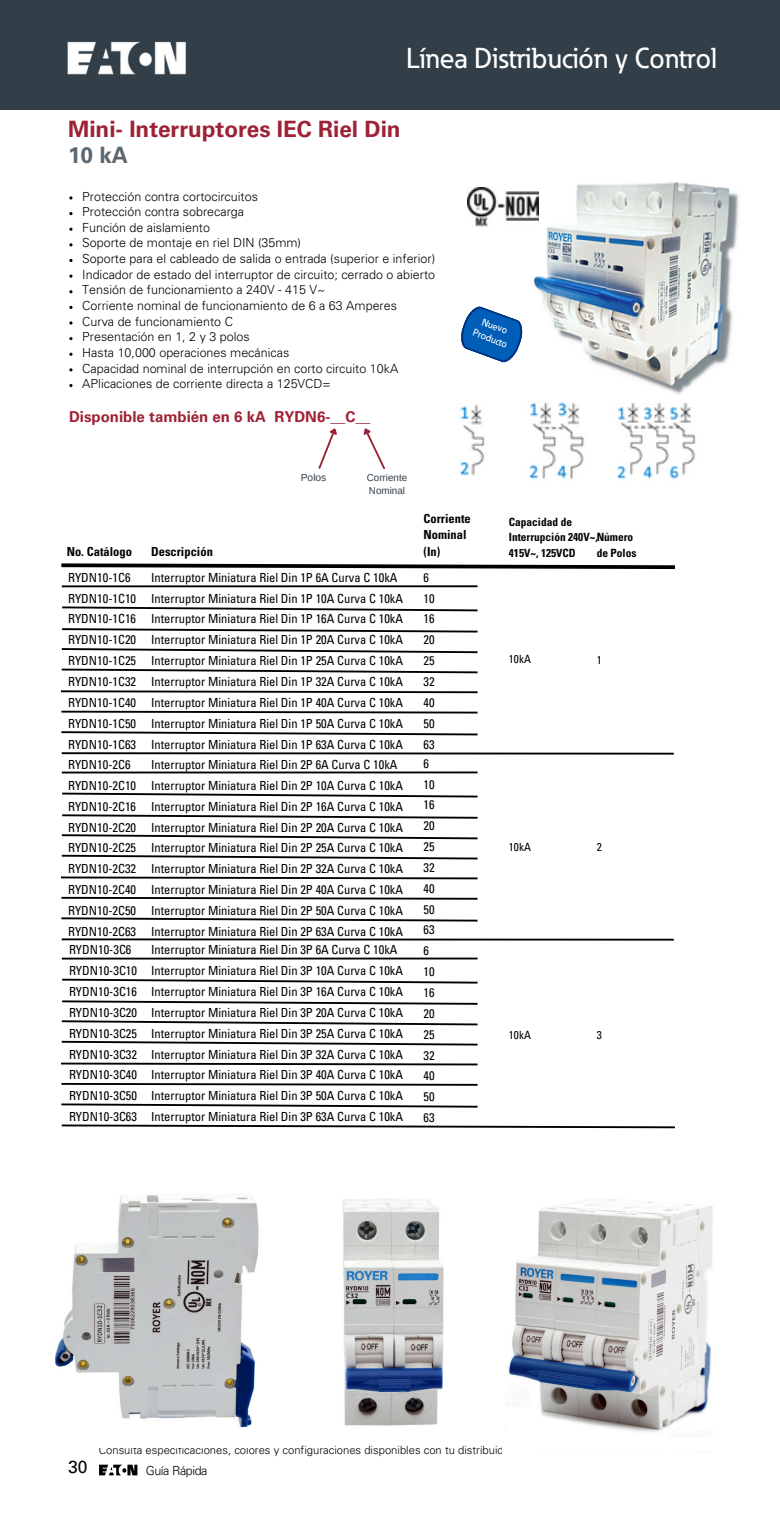
<style>
.page{position:relative;width:780px;height:1525px;background:#fff}
.page>*{position:absolute;margin:0;border:0;box-sizing:border-box;transform-origin:0 0}
.t1{font:500 28.5px "Eaton";color:#fff}
.t2{font:700 22.5px "Univers LT Std";color:#9d2235}
.t3{font:700 22.5px "Univers LT Std";color:#5b6770}
.t4{font:17.5px "Univers LT Std";color:#000}
.t5{font:700 15px "Univers LT Std";color:#9d2235}
.t6{font:condensed 12.5px/20.8px "Univers LT Std";color:#000}
.t7{font:300 12.5px "Univers LT Std";color:#000}
.t8{font:700 condensed 12.5px/16.8px "Univers LT Std";color:#000}
.t9{font:300 12.5px "Univers LT Std";letter-spacing:-.035em;color:#000}
.t10{font:300 11.25px "Univers LT Std";color:#000}
.t11{font:700 condensed 11.25px/15.2px "Univers LT Std";color:#000}
.t12{font:condensed 11.25px "Univers LT Std";color:#000}
.t13{font:10.25px "Arimo";color:#333f48}
.t14{font:10px "Arimo";color:#333f48}
.t15{font:500 10px/13.2px "Eaton";color:#fff;text-align:center}
</style>
<div class="page">
<div style="left:0;top:0;width:780px;height:109px;background:#333f48"></div>
<img style="left:67px;top:41px;width:119px;height:34px">
<img style="left:99px;top:1464px;width:39px;height:12px">
<svg style="left:61px;top:563px;width:614px;height:7px"></svg>
<img style="left:534px;top:182px;width:205px;height:212px">
<img style="left:467px;top:188px;width:71px;height:39px">
<img style="left:529px;top:402px;width:56px;height:77px">
<img style="left:460px;top:404px;width:25px;height:71px">
<img style="left:617px;top:402px;width:79px;height:77px">
<svg style="left:61px;top:1124px;width:614px;height:5px"></svg>
<hr style="left:62px;top:938px;width:612px;height:2px;background:#000">
<hr style="left:62px;top:752px;width:612px;height:2px;background:#000">
<img style="left:509px;top:1199px;width:204px;height:233px">
<img style="left:55px;top:1194px;width:204px;height:234px">
<img style="left:342px;top:1199px;width:102px;height:227px">
<svg style="left:69px;top:212px;width:4px;height:3px"></svg>
<svg style="left:69px;top:228px;width:4px;height:3px"></svg>
<svg style="left:69px;top:259px;width:4px;height:3px"></svg>
<svg style="left:69px;top:274px;width:4px;height:4px"></svg>
<svg style="left:69px;top:290px;width:4px;height:3px"></svg>
<svg style="left:69px;top:306px;width:4px;height:3px"></svg>
<svg style="left:69px;top:337px;width:4px;height:3px"></svg>
<svg style="left:69px;top:353px;width:4px;height:3px"></svg>
<svg style="left:69px;top:384px;width:4px;height:3px"></svg>
<hr style="left:62px;top:957px;width:416px;height:2px;background:#000">
<svg style="left:62px;top:978px;width:416px;height:6px"></svg>
<svg style="left:62px;top:1000px;width:416px;height:5px"></svg>
<svg style="left:61px;top:1020px;width:417px;height:6px"></svg>
<svg style="left:61px;top:1040px;width:417px;height:6px"></svg>
<svg style="left:61px;top:1062px;width:417px;height:4px"></svg>
<svg style="left:61px;top:1082px;width:417px;height:4px"></svg>
<svg style="left:61px;top:1103px;width:417px;height:5px"></svg>
<hr style="left:62px;top:771px;width:416px;height:2px;background:#000">
<svg style="left:62px;top:792px;width:416px;height:6px"></svg>
<svg style="left:62px;top:814px;width:416px;height:5px"></svg>
<svg style="left:61px;top:834px;width:417px;height:6px"></svg>
<svg style="left:61px;top:854px;width:417px;height:6px"></svg>
<svg style="left:61px;top:876px;width:417px;height:4px"></svg>
<svg style="left:61px;top:896px;width:417px;height:4px"></svg>
<svg style="left:61px;top:917px;width:417px;height:5px"></svg>
<hr style="left:62px;top:585px;width:416px;height:2px;background:#000">
<svg style="left:62px;top:606px;width:416px;height:6px"></svg>
<svg style="left:62px;top:628px;width:416px;height:5px"></svg>
<svg style="left:61px;top:648px;width:417px;height:6px"></svg>
<svg style="left:61px;top:668px;width:417px;height:6px"></svg>
<svg style="left:61px;top:690px;width:417px;height:4px"></svg>
<svg style="left:61px;top:710px;width:417px;height:4px"></svg>
<svg style="left:61px;top:731px;width:417px;height:5px"></svg>
<svg style="left:461px;top:306px;width:62px;height:57px"></svg>
<svg style="left:318px;top:428px;width:19px;height:41px"></svg>
<svg style="left:363px;top:428px;width:23px;height:42px"></svg>
<h1 class="t1" style="left:406px;top:41px;width:313px">Línea Distribución y Control</h1>
<h2 class="t2" style="left:68px;top:121px;width:334px">Mini- Interruptores IEC Riel Din</h2>
<h2 class="t3" style="left:68px;top:146px;width:62px">10 kA</h2>
<h5 class="t7" style="left:82px;top:191px;width:177px">Protección contra cortocircuitos</h5>
<h5 class="t7" style="left:82px;top:207px;width:163px">Protección contra sobrecarga</h5>
<h4 class="t7" style="left:82px;top:223px;width:129px">Función de aislamiento</h4>
<h6 class="t7" style="left:82px;top:238px;width:220px">Soporte de montaje en riel DIN (35mm)</h6>
<h6 class="t7" style="left:82px;top:254px;width:354px">Soporte para el cableado de salida o entrada (superior e inferior)</h6>
<h6 class="t7" style="left:82px;top:270px;width:354px">Indicador de estado del interruptor de circuito; cerrado o abierto</h6>
<p class="t7" style="left:82px;top:285px;width:245px">Tensión de funcionamiento a 240V - 415 V~</p>
<h6 class="t7" style="left:82px;top:301px;width:316px">Corriente nominal de funcionamiento de 6 a 63 Amperes</h6>
<h6 class="t7" style="left:82px;top:316px;width:152px">Curva de funcionamiento C</h6>
<h4 class="t7" style="left:82px;top:332px;width:169px">Presentación en 1, 2 y 3 polos</h4>
<p class="t7" style="left:82px;top:348px;width:209px">Hasta 10,000 operaciones mecánicas</p>
<h6 class="t7" style="left:82px;top:363px;width:318px">Capacidad nominal de interrupción en corto circuito 10kA</h6>
<h4 class="t7" style="left:82px;top:379px;width:250px">APlicaciones de corriente directa a 125VCD=</h4>
<p class="t5" style="left:69px;top:411px;width:303px">Disponible también en 6 kA RYDN6-__C__</p>
<p class="t13" style="left:301px;top:472px;width:27px">Polos</p>
<p class="t14" style="left:367px;top:472px;width:42px">Corriente</p>
<p class="t14" style="left:369px;top:485px;width:38px">Nominal</p>
<h6 class="t15" style="left:480px;top:313px;width:37px;rotate:20deg">Nuevo<br>Producto</h6>
<p class="t8" style="left:67px;top:545px;width:67px">No. Catálogo</p>
<p class="t8" style="left:151px;top:545px;width:63px">Descripción</p>
<p class="t8" style="left:424px;top:511px;width:49px">Corriente<br>Nominal</p>
<h5 class="t8" style="left:424px;top:545px;width:18px">(In)</h5>
<h5 class="t11" style="left:597px;top:546px;width:41px">de Polos</h5>
<p class="t11" style="left:509px;top:516px;width:126px">Capacidad de<br>Interrupción 240V~,Número<br>415V~, 125VCD</p>
<p class="t6" style="left:68px;top:568px;width:70px">RYDN10-1C6<br>RYDN10-1C10<br>RYDN10-1C16<br>RYDN10-1C20<br>RYDN10-1C25<br>RYDN10-1C32<br>RYDN10-1C40<br>RYDN10-1C50<br>RYDN10-1C63</p>
<p class="t6" style="left:151px;top:568px;width:254px">Interruptor Miniatura Riel Din 1P 6A Curva C 10kA Interruptor Miniatura Riel Din 1P 10A Curva C 10kA Interruptor Miniatura Riel Din 1P 16A Curva C 10kA Interruptor Miniatura Riel Din 1P 20A Curva C 10kA Interruptor Miniatura Riel Din 1P 25A Curva C 10kA Interruptor Miniatura Riel Din 1P 32A Curva C 10kA Interruptor Miniatura Riel Din 1P 40A Curva C 10kA Interruptor Miniatura Riel Din 1P 50A Curva C 10kA Interruptor Miniatura Riel Din 1P 63A Curva C 10kA</p>
<p class="t6" style="left:424px;top:568px;width:13px">6<br>10<br>16<br>20<br>25<br>32<br>40<br>50<br>63</p>
<p class="t6" style="left:151px;top:756px;width:254px">Interruptor Miniatura Riel Din 2P 6A Curva C 10kA Interruptor Miniatura Riel Din 2P 10A Curva C 10kA Interruptor Miniatura Riel Din 2P 16A Curva C 10kA Interruptor Miniatura Riel Din 2P 20A Curva C 10kA Interruptor Miniatura Riel Din 2P 25A Curva C 10kA Interruptor Miniatura Riel Din 2P 32A Curva C 10kA Interruptor Miniatura Riel Din 2P 40A Curva C 10kA Interruptor Miniatura Riel Din 2P 50A Curva C 10kA Interruptor Miniatura Riel Din 2P 63A Curva C 10kA</p>
<p class="t6" style="left:68px;top:756px;width:70px">RYDN10-2C6<br>RYDN10-2C10<br>RYDN10-2C16<br>RYDN10-2C20<br>RYDN10-2C25<br>RYDN10-2C32<br>RYDN10-2C40<br>RYDN10-2C50<br>RYDN10-2C63</p>
<p class="t6" style="left:424px;top:754px;width:13px">6<br>10<br>16<br>20<br>25<br>32<br>40<br>50<br>63</p>
<p class="t6" style="left:151px;top:941px;width:254px">Interruptor Miniatura Riel Din 3P 6A Curva C 10kA Interruptor Miniatura Riel Din 3P 10A Curva C 10kA Interruptor Miniatura Riel Din 3P 16A Curva C 10kA Interruptor Miniatura Riel Din 3P 20A Curva C 10kA Interruptor Miniatura Riel Din 3P 25A Curva C 10kA Interruptor Miniatura Riel Din 3P 32A Curva C 10kA Interruptor Miniatura Riel Din 3P 40A Curva C 10kA Interruptor Miniatura Riel Din 3P 50A Curva C 10kA Interruptor Miniatura Riel Din 3P 63A Curva C 10kA</p>
<h3 class="t6" style="left:69px;top:941px;width:70px">RYDN10-3C6<br>RYDN10-3C10<br>RYDN10-3C16<br>RYDN10-3C20<br>RYDN10-3C25<br>RYDN10-3C32<br>RYDN10-3C40<br>RYDN10-3C50<br>RYDN10-3C63</h3>
<p class="t6" style="left:424px;top:942px;width:13px">6<br>10<br>16<br>20<br>25<br>32<br>40<br>50<br>63</p>
<p class="t12" style="left:509px;top:655px;width:24px">10kA</p>
<h5 class="t12" style="left:597px;top:655px;width:7px">1</h5>
<p class="t12" style="left:509px;top:843px;width:24px">10kA</p>
<h6 class="t12" style="left:597px;top:843px;width:7px">2</h6>
<h6 class="t12" style="left:509px;top:1030px;width:24px">10kA</h6>
<p class="t12" style="left:597px;top:1030px;width:7px">3</p>
<p class="t4" style="left:68px;top:1460px;width:21px">30</p>
<p class="t10" style="left:99px;top:1445px;width:417px">Consulta especificaciones, colores y configuraciones disponibles con tu distribuidor</p>
<p class="t9" style="left:146px;top:1465px;width:63px">Guía Rápida</p>
</div>
